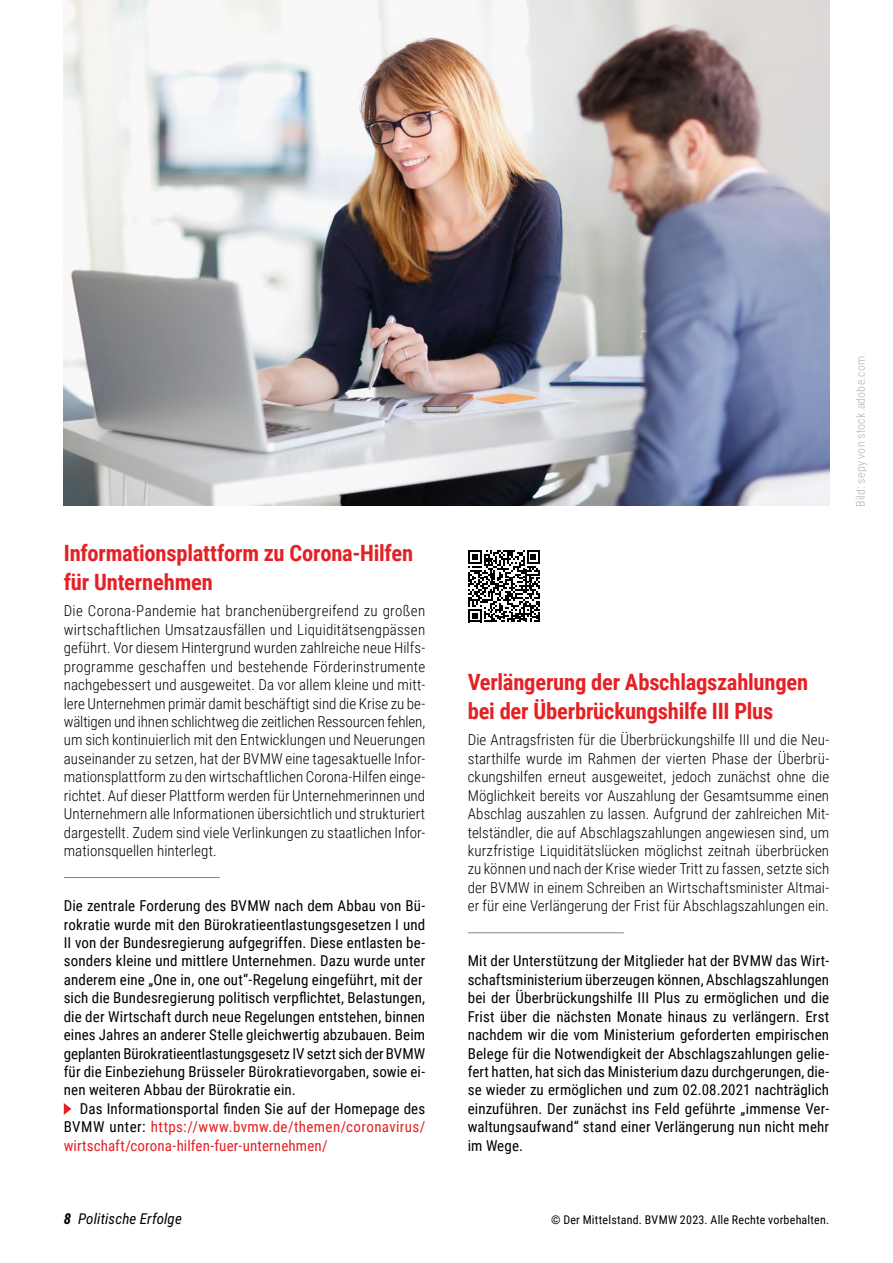
<style>
.page{position:relative;width:893px;height:1263px;background:#fff}
.page>*{position:absolute;margin:0;border:0;box-sizing:border-box;transform-origin:0 0}
.t1{font:700 22.5px/28.8px "Roboto Condensed";letter-spacing:-.01em;color:#e42125}
.t2{font:300 15px/18.5px "Roboto Condensed";letter-spacing:.005em;color:#000;text-align:justify}
.t3{font:15px/18.5px "Roboto Condensed";letter-spacing:.01em;color:#000}
.t4{font:15px/18.5px "Roboto Condensed";letter-spacing:.01em;color:#e42125;text-align:justify}
.t5{font:italic 15px "Roboto Condensed";letter-spacing:.005em;color:#000}
.t6{font:12px "Roboto Condensed";letter-spacing:.02em;color:#000}
.t7{font:300 12px "Roboto Condensed";letter-spacing:.015em;color:#b2b2b1}
.s1{color:#000}
.s2{font-weight:700}
</style>
<div class="page">
<hr style="left:64px;top:877px;width:156px;height:1px;background:#83848a">
<svg style="left:64px;top:1103px;width:7px;height:12px"></svg>
<hr style="left:468px;top:932px;width:156px;height:1px;background:#83848a">
<img style="left:64px;top:0;width:765px;height:506px">
<svg style="left:468px;top:550px;width:72px;height:72px"></svg>
<h1 class="t1" style="left:64px;top:538px;width:351px">Informationsplattform zu Corona-Hilfen für Unternehmen</h1>
<p class="t2" style="left:64px;top:601px;width:363px">Die Corona-Pandemie hat branchenübergreifend zu großen wirtschaftlichen Umsatzausfällen und Liquiditätsengpässen geführt. Vor diesem Hintergrund wurden zahlreiche neue Hilfs&shy;programme geschaffen und bestehende Förderinstrumente nachgebessert und ausgeweitet. Da vor allem kleine und mitt&shy;lere Unternehmen primär damit beschäftigt sind die Krise zu be&shy;wältigen und ihnen schlichtweg die zeitlichen Ressourcen fehlen, um sich kontinuierlich mit den Entwicklungen und Neuerungen auseinander zu setzen, hat der BVMW eine tagesaktuelle Infor&shy;mationsplattform zu den wirtschaftlichen Corona-Hilfen einge&shy;richtet. Auf dieser Plattform werden für Unternehmerinnen und Unternehmern alle Informationen übersichtlich und strukturiert dargestellt. Zudem sind viele Verlinkungen zu staatlichen Infor&shy;mationsquellen hinterlegt.</p>
<p class="t3" style="left:64px;top:896px;width:363px">Die zentrale Forderung des BVMW nach dem Abbau von Bü&shy;rokratie wurde mit den Bürokratieentlastungsgesetzen I und II von der Bundesregierung aufgegriffen. Diese entlasten be&shy;sonders kleine und mittlere Unternehmen. Dazu wurde unter anderem eine „One in, one out“-Regelung eingeführt, mit der sich die Bundesregierung politisch verpflichtet, Belastungen, die der Wirtschaft durch neue Regelungen entstehen, binnen eines Jahres an anderer Stelle gleichwertig abzubauen. Beim geplanten Bürokratieentlastungsgesetz IV setzt sich der BVMW für die Einbeziehung Brüsseler Bürokratievorgaben, sowie ei&shy;nen weiteren Abbau der Bürokratie ein.</p>
<p class="t4" style="left:64px;top:1099px;width:363px;text-indent:16px"><span class="s1">Das Informationsportal finden Sie auf der Homepage des BVMW unter:</span> https://www.bvmw.de/themen/coronavirus/ wirtschaft/corona-hilfen-fuer-unternehmen/</p>
<h1 class="t1" style="left:468px;top:667px;width:342px">Verlängerung der Abschlagszahlungen bei der Überbrückungshilfe III Plus</h1>
<p class="t2" style="left:468px;top:730px;width:363px">Die Antragsfristen für die Überbrückungshilfe III und die Neu&shy;starthilfe wurde im Rahmen der vierten Phase der Überbrü&shy;ckungshilfen erneut ausgeweitet, jedoch zunächst ohne die Möglichkeit bereits vor Auszahlung der Gesamtsumme einen Abschlag auszahlen zu lassen. Aufgrund der zahlreichen Mit&shy;telständler, die auf Abschlagszahlungen angewiesen sind, um kurzfristige Liquiditätslücken möglichst zeitnah überbrücken zu können und nach der Krise wieder Tritt zu fassen, setzte sich der BVMW in einem Schreiben an Wirtschaftsminister Altmai&shy;er für eine Verlängerung der Frist für Abschlagszahlungen ein.</p>
<p class="t3" style="left:468px;top:951px;width:363px;text-align:justify">Mit der Unterstützung der Mitglieder hat der BVMW das Wirt&shy;schaftsministerium überzeugen können, Abschlagszahlungen bei der Überbrückungshilfe III Plus zu ermöglichen und die Frist über die nächsten Monate hinaus zu verlängern. Erst nachdem wir die vom Ministerium geforderten empirischen Belege für die Notwendigkeit der Abschlagszahlungen gelie&shy;fert hatten, hat sich das Ministerium dazu durchgerungen, die&shy;se wieder zu ermöglichen und zum 02.08.2021 nachträglich einzuführen. Der zunächst ins Feld geführte „immense Ver&shy;waltungsaufwand“ stand einer Verlängerung nun nicht mehr im Wege.</p>
<p class="t5" style="left:64px;top:1208px;width:120px"><span class="s2">8</span> Politische Erfolge</p>
<p class="t6" style="left:551px;top:1211px;width:280px">© Der Mittelstand. BVMW 2023. Alle Rechte vorbehalten.</p>
<p class="t7" style="left:852px;top:507px;width:152px;rotate:-90deg">Bild: sepy von stock.adobe.com</p>
</div>
